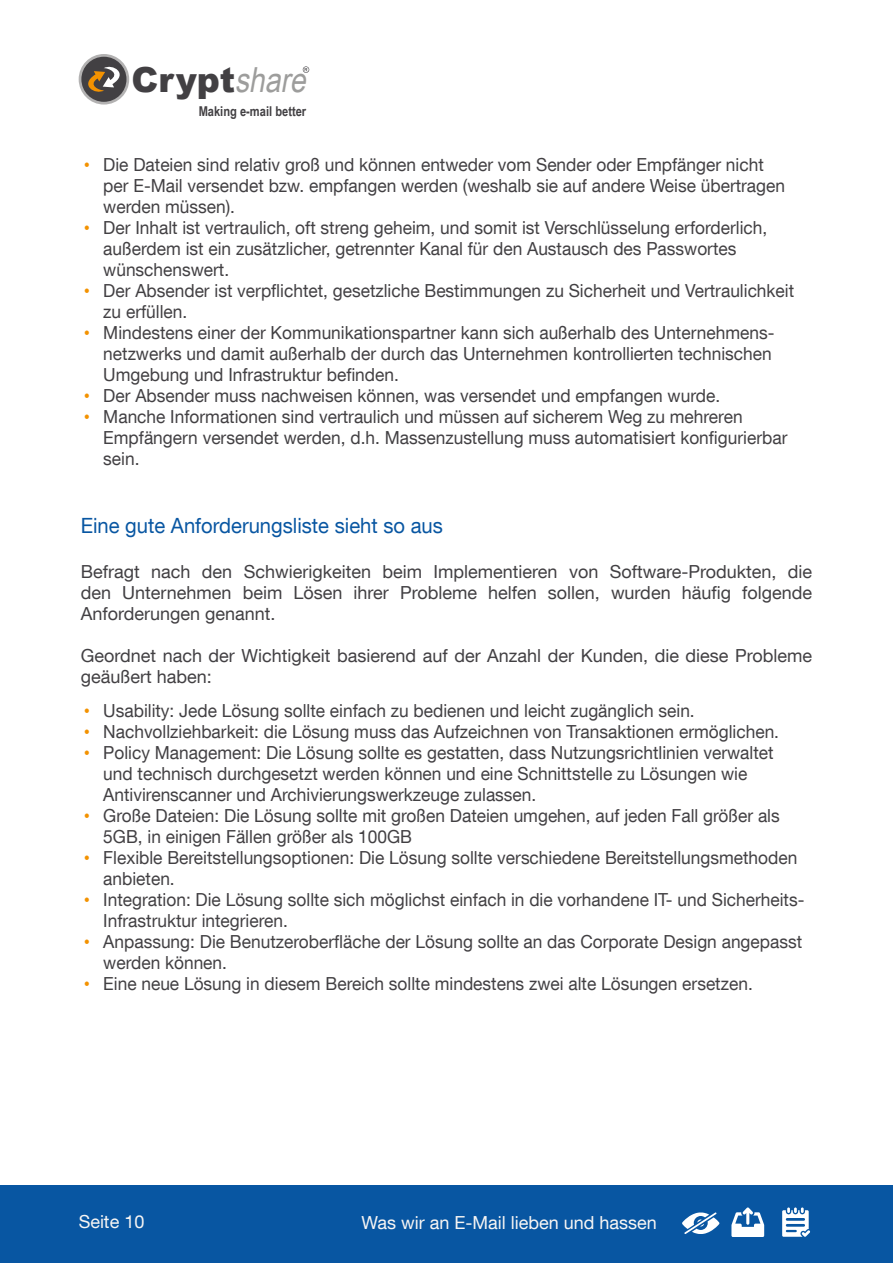
<style>
.page{position:relative;width:893px;height:1263px;background:#fff}
.page>*{position:absolute;margin:0;border:0;box-sizing:border-box;transform-origin:0 0}
.t1{font:900 34.5px "Arial";color:#424043}
.t2{font:21px "Helvetica Neue LT Com";color:#0856a2;scale:.96 1}
.t3{font:18px "Helvetica Neue LT Com";color:#424043;scale:.96 1}
.t4{font:18px/21px "Helvetica Neue LT Com";color:#424043;text-align:justify}
.t5{font:18px "Helvetica Neue LT Com";color:#f7f5f4}
.t6{font:700 13.5px "Arial Narrow";color:#424043}
.s1{font-family:"Arial Narrow";font-weight:400;font-style:italic;color:#9d9d9c}
.s2{font-weight:300;font-size:36px;color:#f39200}
</style>
<div class="page">
<div style="left:0;top:1185px;width:893px;height:78px;background:#0856a2"></div>
<svg style="left:682px;top:1212px;width:37px;height:22px"></svg>
<svg style="left:782px;top:1207px;width:28px;height:30px"></svg>
<svg style="left:731px;top:1207px;width:33px;height:30px"></svg>
<svg style="left:303px;top:66px;width:6px;height:7px"></svg>
<svg style="left:79px;top:54px;width:50px;height:51px"></svg>
<div style="left:81px;top:57px;width:45px;height:45px;background:#424043;border-radius:50%"></div>
<svg style="left:79px;top:63px;width:50px;height:33px"></svg>
<h1 class="t1" style="left:132px;top:54px;width:184px">Crypt<span class="s1">share</span></h1>
<p class="t6" style="left:199px;top:101px;width:109px">Making e-mail better</p>
<p class="t3" style="left:82px;top:154px;width:712px"><span class="s2">·</span> Die Dateien sind relativ groß und können entweder vom Sender oder Empfänger nicht</p>
<p class="t3" style="left:103px;top:175px;width:712px">per E-Mail versendet bzw. empfangen werden (weshalb sie auf andere Weise übertragen</p>
<p class="t3" style="left:103px;top:196px;width:139px">werden müssen).</p>
<p class="t3" style="left:82px;top:217px;width:715px"><span class="s2">·</span> Der Inhalt ist vertraulich, oft streng geheim, und somit ist Verschlüsselung erforderlich,</p>
<p class="t3" style="left:103px;top:238px;width:661px">außerdem ist ein zusätzlicher, getrennter Kanal für den Austausch des Passwortes</p>
<p class="t3" style="left:103px;top:259px;width:133px">wünschenswert.</p>
<p class="t3" style="left:82px;top:280px;width:743px"><span class="s2">·</span> Der Absender ist verpflichtet, gesetzliche Bestimmungen zu Sicherheit und Vertraulichkeit</p>
<p class="t3" style="left:103px;top:301px;width:89px">zu erfüllen.</p>
<p class="t3" style="left:82px;top:322px;width:723px"><span class="s2">·</span> Mindestens einer der Kommunikationspartner kann sich außerhalb des Unternehmens-</p>
<p class="t3" style="left:103px;top:343px;width:698px">netzwerks und damit außerhalb der durch das Unternehmen kontrollierten technischen</p>
<p class="t3" style="left:103px;top:364px;width:309px">Umgebung und Infrastruktur befinden.</p>
<p class="t3" style="left:82px;top:385px;width:666px"><span class="s2">·</span> Der Absender muss nachweisen können, was versendet und empfangen wurde.</p>
<p class="t3" style="left:82px;top:406px;width:690px"><span class="s2">·</span> Manche Informationen sind vertraulich und müssen auf sicherem Weg zu mehreren</p>
<p class="t3" style="left:103px;top:427px;width:714px">Empfängern versendet werden, d.h. Massenzustellung muss automatisiert konfigurierbar</p>
<p class="t3" style="left:103px;top:448px;width:39px">sein.</p>
<p class="t2" style="left:81px;top:512px;width:379px">Eine gute Anforderungsliste sieht so aus</p>
<p class="t4" style="left:81px;top:560px;width:733px">Befragt nach den Schwierigkeiten beim Implementieren von Software-Produkten, die den Unternehmen beim Lösen ihrer Probleme helfen sollen, wurden häufig folgende Anforderungen genannt.</p>
<p class="t4" style="left:81px;top:644px;width:733px">Geordnet nach der Wichtigkeit basierend auf der Anzahl der Kunden, die diese Probleme geäußert haben:</p>
<p class="t3" style="left:82px;top:700px;width:640px"><span class="s2">·</span> Usability: Jede Lösung sollte einfach zu bedienen und leicht zugänglich sein.</p>
<p class="t3" style="left:82px;top:721px;width:728px"><span class="s2">·</span> Nachvollziehbarkeit: die Lösung muss das Aufzeichnen von Transaktionen ermöglichen.</p>
<p class="t3" style="left:82px;top:742px;width:722px"><span class="s2">·</span> Policy Management: Die Lösung sollte es gestatten, dass Nutzungsrichtlinien verwaltet</p>
<p class="t3" style="left:103px;top:763px;width:672px">und technisch durchgesetzt werden können und eine Schnittstelle zu Lösungen wie</p>
<p class="t3" style="left:103px;top:784px;width:453px">Antivirenscanner und Archivierungswerkzeuge zulassen.</p>
<p class="t3" style="left:82px;top:805px;width:728px"><span class="s2">·</span> Große Dateien: Die Lösung sollte mit großen Dateien umgehen, auf jeden Fall größer als</p>
<p class="t3" style="left:103px;top:826px;width:323px">5GB, in einigen Fällen größer als 100GB</p>
<p class="t3" style="left:82px;top:847px;width:747px"><span class="s2">·</span> Flexible Bereitstellungsoptionen: Die Lösung sollte verschiedene Bereitstellungsmethoden</p>
<p class="t3" style="left:103px;top:868px;width:76px">anbieten.</p>
<p class="t3" style="left:82px;top:889px;width:754px"><span class="s2">·</span> Integration: Die Lösung sollte sich möglichst einfach in die vorhandene IT- und Sicherheits-</p>
<p class="t3" style="left:103px;top:910px;width:194px">Infrastruktur integrieren.</p>
<p class="t3" style="left:82px;top:931px;width:752px"><span class="s2">·</span> Anpassung: Die Benutzeroberfläche der Lösung sollte an das Corporate Design angepasst</p>
<p class="t3" style="left:103px;top:952px;width:130px">werden können.</p>
<p class="t3" style="left:82px;top:973px;width:700px"><span class="s2">·</span> Eine neue Lösung in diesem Bereich sollte mindestens zwei alte Lösungen ersetzen.</p>
<p class="t5" style="left:79px;top:1210px;width:67px">Seite 10</p>
<p class="t5" style="left:362px;top:1212px;width:297px">Was wir an E-Mail lieben und hassen</p>
</div>
